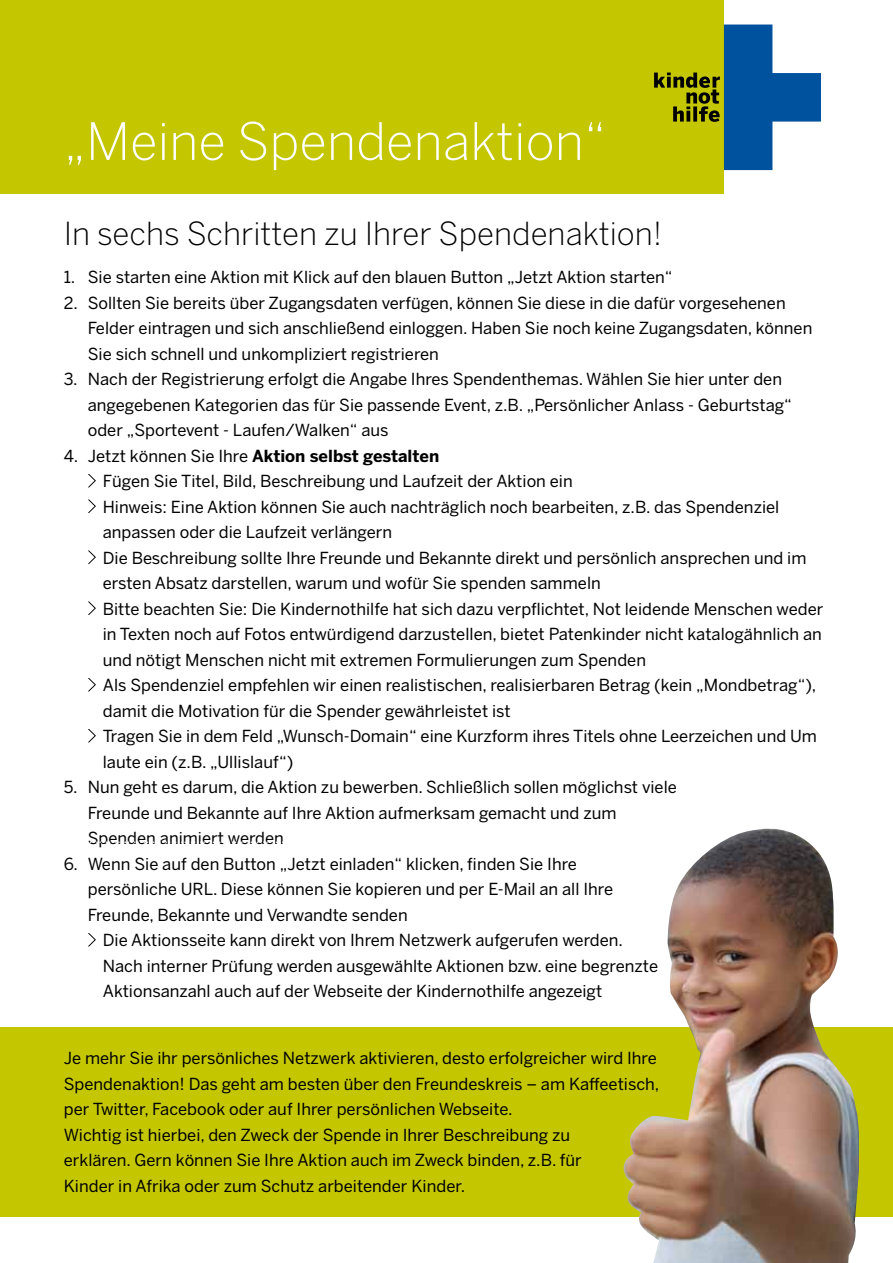
<style>
.page{position:relative;width:893px;height:1263px;background:#fff}
.page>*{position:absolute;margin:0;border:0;box-sizing:border-box;transform-origin:0 0}
.t1{font:300 51px "Benton Sans";color:#fff}
.t2{font:300 31.5px "Benton Sans";color:#000}
.t3{font:16.5px/25.5px "Benton Sans";color:#000}
.s1{font-weight:700}
</style>
<div class="page">
<div style="left:0;top:1027px;width:893px;height:190px;background:#c4c700"></div>
<div style="left:0;top:0;width:724px;height:193px;background:#c4c700"></div>
<svg style="left:88px;top:474px;width:8px;height:13px"></svg>
<svg style="left:88px;top:499px;width:8px;height:14px"></svg>
<svg style="left:88px;top:550px;width:8px;height:14px"></svg>
<svg style="left:88px;top:601px;width:8px;height:14px"></svg>
<svg style="left:88px;top:678px;width:8px;height:13px"></svg>
<svg style="left:88px;top:729px;width:8px;height:13px"></svg>
<svg style="left:88px;top:933px;width:8px;height:13px"></svg>
<svg style="left:654px;top:25px;width:167px;height:145px"></svg>
<img style="left:623px;top:829px;width:236px;height:434px">
<h1 class="t1" style="left:64px;top:111px;width:544px">„Meine Spendenaktion“</h1>
<h2 class="t2" style="left:64px;top:215px;width:600px">In sechs Schritten zu Ihrer Spendenaktion!</h2>
<p class="t3" style="left:64px;top:264px;width:610px">1. Sie starten eine Aktion mit Klick auf den blauen Button „Jetzt Aktion starten“</p>
<p class="t3" style="left:88px;top:290px;width:726px;text-indent:-24px">2. Sollten Sie bereits über Zugangsdaten verfügen, können Sie diese in die dafür vorgesehenen<br>Felder eintragen und sich anschließend einloggen. Haben Sie noch keine Zugangsdaten, können<br>Sie sich schnell und unkompliziert registrieren</p>
<p class="t3" style="left:88px;top:366px;width:706px;text-indent:-24px">3. Nach der Registrierung erfolgt die Angabe Ihres Spendenthemas. Wählen Sie hier unter den angegebenen Kategorien das für Sie passende Event, z.B. „Persönlicher Anlass - Geburtstag“ oder „Sportevent - Laufen/Walken“ aus</p>
<p class="t3" style="left:103px;top:443px;width:722px;text-indent:-39px">4. Jetzt können Sie Ihre <span class="s1">Aktion selbst gestalten<br></span>Fügen Sie Titel, Bild, Beschreibung und Laufzeit der Aktion ein<br>Hinweis: Eine Aktion können Sie auch nachträglich noch bearbeiten, z.B. das Spendenziel anpassen oder die Laufzeit verlängern<br>Die Beschreibung sollte Ihre Freunde und Bekannte direkt und persönlich ansprechen und im ersten Absatz darstellen, warum und wofür Sie spenden sammeln<br>Bitte beachten Sie: Die Kindernothilfe hat sich dazu verpflichtet, Not leidende Menschen weder in Texten noch auf Fotos entwürdigend darzustellen, bietet Patenkinder nicht katalogähnlich an und nötigt Menschen nicht mit extremen Formulierungen zum Spenden<br>Als Spendenziel empfehlen wir einen realistischen, realisierbaren Betrag (kein „Mondbetrag“), damit die Motivation für die Spender gewährleistet ist<br>Tragen Sie in dem Feld „Wunsch-Domain“ eine Kurzform ihres Titels ohne Leerzeichen und Um laute ein (z.B. „Ullislauf“)</p>
<p class="t3" style="left:88px;top:774px;width:591px;text-indent:-24px">5. Nun geht es darum, die Aktion zu bewerben. Schließlich sollen möglichst viele<br>Freunde und Bekannte auf Ihre Aktion aufmerksam gemacht und zum<br>Spenden animiert werden</p>
<p class="t3" style="left:88px;top:851px;width:527px;text-indent:-24px">6. Wenn Sie auf den Button „Jetzt einladen“ klicken, finden Sie Ihre persönliche URL. Diese können Sie kopieren und per E-Mail an all Ihre<br>Freunde, Bekannte und Verwandte senden</p>
<p class="t3" style="left:103px;top:927px;width:557px">Die Aktionsseite kann direkt von Ihrem Netzwerk aufgerufen werden.<br>Nach interner Prüfung werden ausgewählte Aktionen bzw. eine begrenzte<br>Aktionsanzahl auch auf der Webseite der Kindernothilfe angezeigt</p>
<p class="t3" style="left:64px;top:1045px;width:597px">Je mehr Sie ihr persönliches Netzwerk aktivieren, desto erfolgreicher wird Ihre Spendenaktion! Das geht am besten über den Freundeskreis – am Kaffeetisch, per Twitter, Facebook oder auf Ihrer persönlichen Webseite.<br>Wichtig ist hierbei, den Zweck der Spende in Ihrer Beschreibung zu<br>erklären. Gern können Sie Ihre Aktion auch im Zweck binden, z.B. für<br>Kinder in Afrika oder zum Schutz arbeitender Kinder.</p>
</div>
